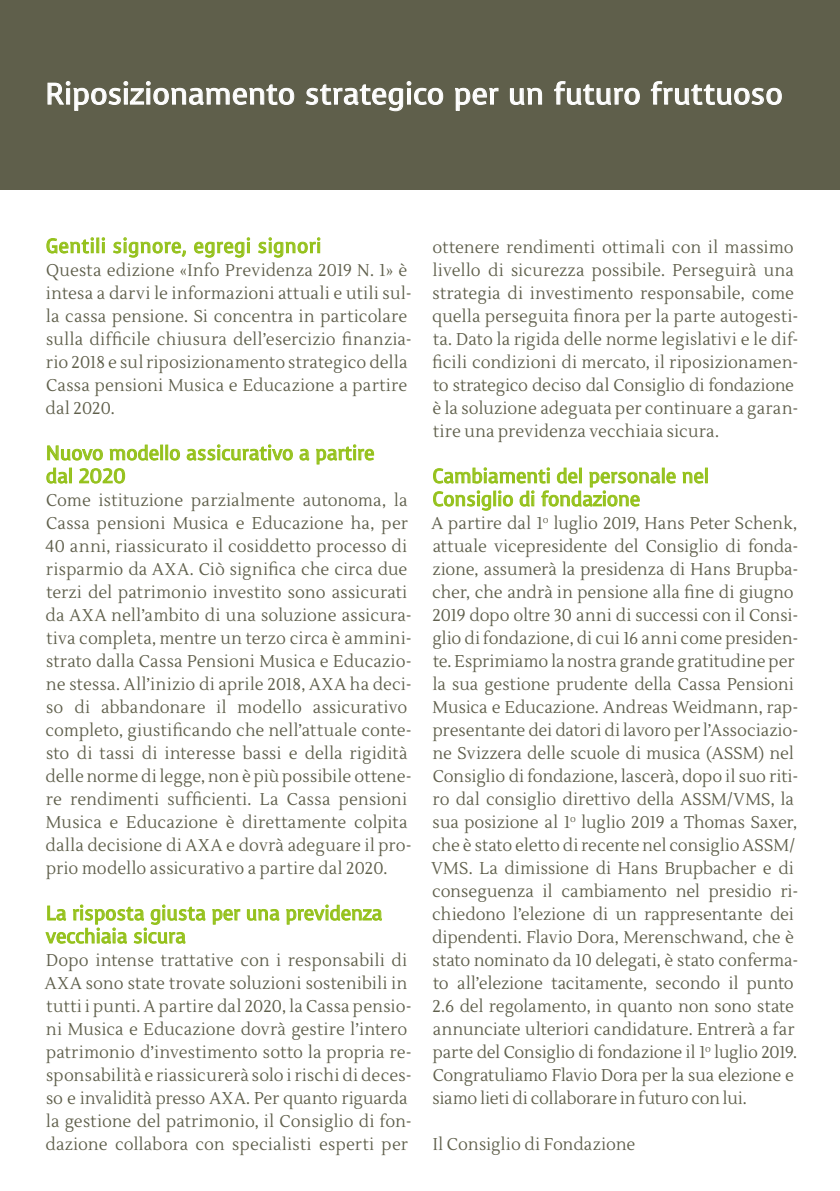
<style>
.page{position:relative;width:840px;height:1191px;background:#fff}
.page>*{position:absolute;margin:0;border:0;box-sizing:border-box;transform-origin:0 0}
.t1{font:30px "Voces";color:#fff}
.t2{font:20px/23px "Voces";color:#94c11a;scale:.96 1}
.t3{font:20px "Voces";letter-spacing:.025em;color:#94c11a;scale:.96 1}
.t4{font:17px/23px "Lustria";letter-spacing:.01em;color:#5f5f4b;scale:.96 1}
</style>
<div class="page">
<div style="left:0;top:0;width:839px;height:189px;background:#5f5f4b"></div>
<svg style="left:47px;top:81px;width:247px;height:30px"></svg>
<svg style="left:305px;top:81px;width:138px;height:30px"></svg>
<svg style="left:455px;top:88px;width:43px;height:23px"></svg>
<svg style="left:510px;top:88px;width:32px;height:17px"></svg>
<svg style="left:554px;top:81px;width:85px;height:24px"></svg>
<svg style="left:650px;top:81px;width:131px;height:24px"></svg>
<svg style="left:46px;top:237px;width:48px;height:17px"></svg>
<svg style="left:101px;top:237px;width:4px;height:16px"></svg>
<svg style="left:113px;top:237px;width:73px;height:21px"></svg>
<svg style="left:194px;top:237px;width:56px;height:21px"></svg>
<svg style="left:258px;top:237px;width:62px;height:21px"></svg>
<svg style="left:47px;top:445px;width:56px;height:16px"></svg>
<svg style="left:109px;top:444px;width:50px;height:17px"></svg>
<div style="left:160px;top:445px;width:3px;height:15px;border:1px solid #94c11a"></div>
<div style="left:165px;top:445px;width:3px;height:15px;border:1px solid #94c11a"></div>
<svg style="left:169px;top:449px;width:11px;height:12px"></svg>
<svg style="left:186px;top:444px;width:107px;height:17px"></svg>
<svg style="left:299px;top:449px;width:10px;height:12px"></svg>
<svg style="left:316px;top:444px;width:58px;height:21px"></svg>
<svg style="left:46px;top:467px;width:22px;height:17px"></svg>
<div style="left:69px;top:468px;width:3px;height:15px;border:1px solid #94c11a"></div>
<svg style="left:79px;top:468px;width:46px;height:16px"></svg>
<svg style="left:212px;top:909px;width:28px;height:15px"></svg>
<svg style="left:247px;top:909px;width:32px;height:12px"></svg>
<svg style="left:286px;top:904px;width:96px;height:21px"></svg>
<svg style="left:45px;top:904px;width:161px;height:40px"></svg>
<svg style="left:682px;top:471px;width:21px;height:13px"></svg>
<div style="left:704px;top:468px;width:3px;height:15px;border:1px solid #94c11a"></div>
<svg style="left:433px;top:467px;width:242px;height:44px"></svg>
<h1 class="t1" style="left:45px;top:74px;width:738px">Riposizionamento strategico per un futuro fruttuoso</h1>
<p class="t3" style="left:46px;top:232px;width:288px">Gentili signore, egregi signori</p>
<p class="t4" style="left:46px;top:259px;width:383px">Questa edizione «Info Previdenza 2019 N. 1» è intesa a darvi le informazioni attuali e utili sul&shy;la cassa pensione. Si concentra in particolare sulla difficile chiusura dell’esercizio finanzia&shy;rio 2018 e sul riposizionamento strategico della Cassa pensioni Musica e Educazione a partire dal 2020.</p>
<p class="t2" style="left:46px;top:441px;width:343px">Nuovo modello assicurativo a partire dal 2020</p>
<p class="t4" style="left:46px;top:489px;width:383px">Come istituzione parzialmente autonoma, la Cassa pensioni Musica e Educazione ha, per 40 anni, riassicurato il cosiddetto processo di risparmio da AXA. Ciò significa che circa due terzi del patrimonio investito sono assicurati da AXA nell’ambito di una soluzione assicura&shy;tiva completa, mentre un terzo circa è ammini&shy;strato dalla Cassa Pensioni Musica e Educazio&shy;ne stessa. All’inizio di aprile 2018, AXA ha deci&shy;so di abbandonare il modello assicurativo completo, giustificando che nell’attuale conte&shy;sto di tassi di interesse bassi e della rigidità delle norme di legge, non è più possibile ottene&shy;re rendimenti sufficienti. La Cassa pensioni Musica e Educazione è direttamente colpita dalla decisione di AXA e dovrà adeguare il pro&shy;prio modello assicurativo a partire dal 2020.</p>
<p class="t2" style="left:46px;top:901px;width:352px">La risposta giusta per una previdenza vecchiaia sicura</p>
<p class="t4" style="left:45px;top:949px;width:383px">Dopo intense trattative con i responsabili di AXA sono state trovate soluzioni sostenibili in tutti i punti. A partire dal 2020, la Cassa pensio&shy;ni Musica e Educazione dovrà gestire l’intero patrimonio d’investimento sotto la propria re&shy;sponsabilità e riassicurerà solo i rischi di deces&shy;so e invalidità presso AXA. Per quanto riguarda la gestione del patrimonio, il Consiglio di fon&shy;dazione collabora con specialisti esperti per</p>
<p class="t4" style="left:432px;top:236px;width:383px">ottenere rendimenti ottimali con il massimo livello di sicurezza possibile. Perseguirà una strategia di investimento responsabile, come quella perseguita finora per la parte autogesti&shy;ta. Dato la rigida delle norme legislativi e le dif&shy;ficili condizioni di mercato, il riposizionamen&shy;to strategico deciso dal Consiglio di fondazione è la soluzione adeguata per continuare a garan&shy;tire una previdenza vecchiaia sicura.</p>
<p class="t2" style="left:432px;top:464px;width:289px">Cambiamenti del personale nel<br>Consiglio di fondazione</p>
<p class="t4" style="left:431px;top:512px;width:383px">A partire dal 1<sup>o</sup> luglio 2019, Hans Peter Schenk, attuale vicepresidente del Consiglio di fonda&shy;zione, assumerà la presidenza di Hans Brupba&shy;cher, che andrà in pensione alla fine di giugno 2019 dopo oltre 30 anni di successi con il Consi&shy;glio di fondazione, di cui 16 anni come presiden&shy;te. Esprimiamo la nostra grande gratitudine per la sua gestione prudente della Cassa Pensioni Musica e Educazione. Andreas Weidmann, rap&shy;presentante dei datori di lavoro per l’Associazio&shy;ne Svizzera delle scuole di musica (ASSM) nel Consiglio di fondazione, lascerà, dopo il suo riti&shy;ro dal consiglio direttivo della ASSM/VMS, la sua posizione al 1<sup>o</sup> luglio 2019 a Thomas Saxer, che è stato eletto di recente nel consiglio ASSM/ VMS. La dimissione di Hans Brupbacher e di conseguenza il cambiamento nel presidio ri&shy;chiedono l’elezione di un rappresentante dei dipendenti. Flavio Dora, Merenschwand, che è stato nominato da 10 delegati, è stato conferma&shy;to all’elezione tacitamente, secondo il punto 2.6 del regolamento, in quanto non sono state annunciate ulteriori candidature. Entrerà a far parte del Consiglio di fondazione il 1<sup>o</sup> luglio 2019.<br>Congratuliamo Flavio Dora per la sua elezione e siamo lieti di collaborare in futuro con lui.</p>
<p class="t4" style="left:432px;top:1133px;width:212px">Il Consiglio di Fondazione</p>
</div>
